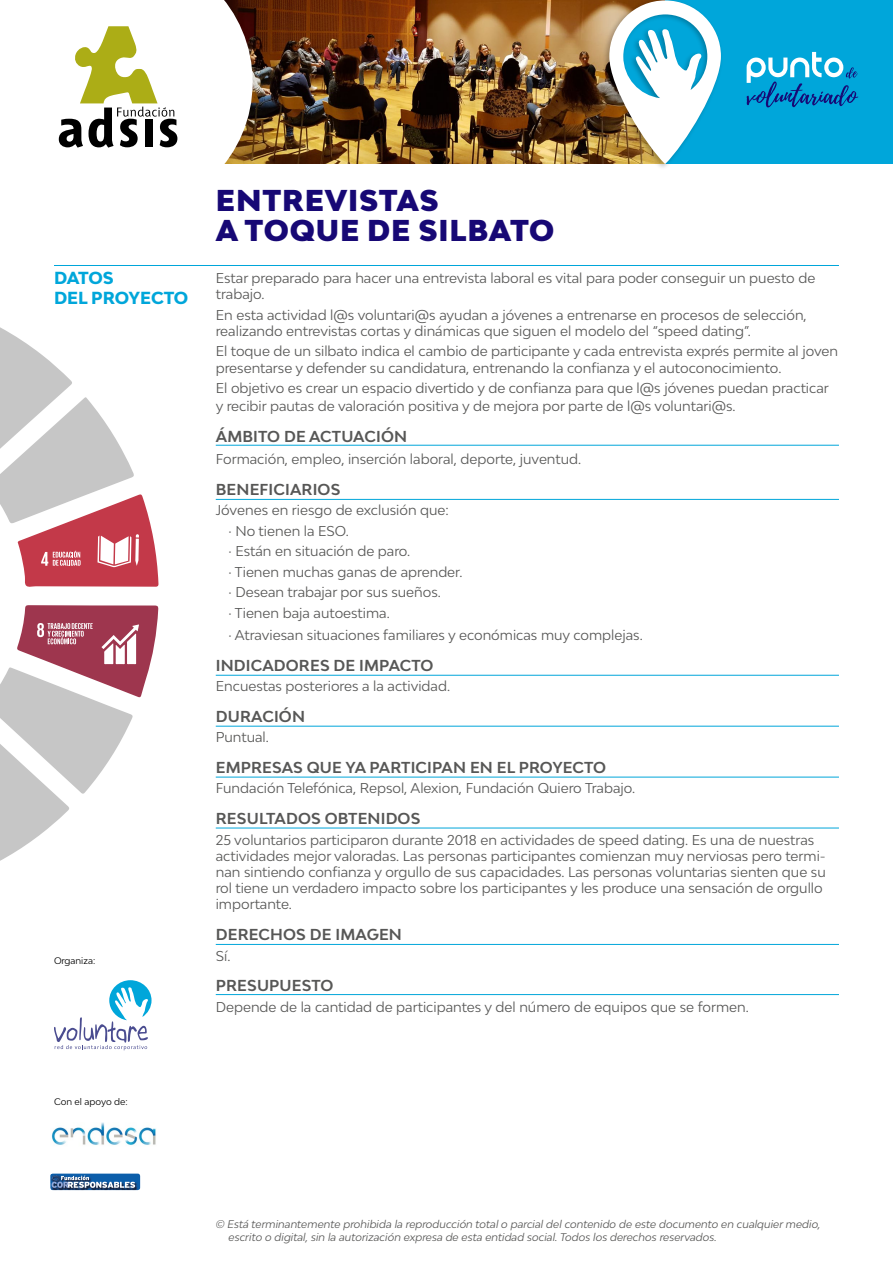
<style>
.page{position:relative;width:893px;height:1263px;background:#fff}
.page>*{position:absolute;margin:0;border:0;box-sizing:border-box;transform-origin:0 0}
.t1{font:900 28.5px/30px "Bw Modelica";letter-spacing:.03em;color:#170875}
.t2{font:800 16.5px/19.8px "Bw Modelica";letter-spacing:-.01em;color:#00a6da}
.t3{font:700 15px "Bw Modelica";letter-spacing:.01em;color:#575756}
.t4{font:13.5px/16.2px "Bw Modelica";color:#575756}
.t5{font:italic 10.5px/12.6px "Bw Modelica";color:#575756}
.t6{font:9px "Bw Modelica";color:#000}
</style>
<div class="page">
<svg style="left:54px;top:980px;width:98px;height:70px"></svg>
<div style="left:50px;top:1173px;width:90px;height:17px;background:#0c5eaa;border-radius:2px"></div>
<img style="left:52px;top:1182px;width:86px;height:9px">
<svg style="left:51px;top:1175px;width:84px;height:13px"></svg>
<img style="left:51px;top:1123px;width:105px;height:22px">
<img style="left:253px;top:0;width:349px;height:164px">
<div style="left:665px;top:0;width:228px;height:164px;background:#00a6da"></div>
<svg style="left:747px;top:52px;width:112px;height:56px"></svg>
<div style="left:602px;top:0;width:122px;height:170px;background:#000;opacity:.26"></div>
<svg style="left:609px;top:0;width:112px;height:164px"></svg>
<svg style="left:58px;top:0;width:195px;height:164px"></svg>
<hr style="left:54px;top:265px;width:785px;height:1px;background:#00a6da">
<hr style="left:216px;top:944px;width:623px;height:1px;background:#00a6da">
<hr style="left:216px;top:445px;width:623px;height:1px;background:#00a6da">
<hr style="left:216px;top:499px;width:623px;height:1px;background:#00a6da">
<hr style="left:216px;top:777px;width:623px;height:1px;background:#00a6da">
<hr style="left:216px;top:994px;width:623px;height:1px;background:#00a6da">
<hr style="left:216px;top:675px;width:623px;height:1px;background:#00a6da">
<hr style="left:216px;top:828px;width:623px;height:1px;background:#00a6da">
<hr style="left:216px;top:726px;width:623px;height:1px;background:#00a6da">
<svg style="left:59px;top:26px;width:118px;height:122px"></svg>
<svg style="left:0;top:605px;width:158px;height:256px"></svg>
<svg style="left:0;top:327px;width:159px;height:260px"></svg>
<h1 class="t1" style="left:216px;top:185px;width:340px">ENTREVISTAS<br>A TOQUE DE SILBATO</h1>
<p class="t2" style="left:54px;top:267px;width:136px">DATOS<br>DEL PROYECTO</p>
<p class="t4" style="left:216px;top:270px;width:601px">Estar preparado para hacer una entrevista laboral es vital para poder conseguir un puesto de trabajo.</p>
<p class="t4" style="left:216px;top:306px;width:592px">En esta actividad l@s voluntari@s ayudan a jóvenes a entrenarse en procesos de selección, realizando entrevistas cortas y dinámicas que siguen el modelo del “speed dating”.</p>
<p class="t4" style="left:216px;top:343px;width:624px">El toque de un silbato indica el cambio de participante y cada entrevista exprés permite al joven presentarse y defender su candidatura, entrenando la confianza y el autoconocimiento.</p>
<p class="t4" style="left:216px;top:379px;width:615px;line-height:18px">El objetivo es crear un espacio divertido y de confianza para que l@s jóvenes puedan practicar y recibir pautas de valoración positiva y de mejora por parte de l@s voluntari@s.</p>
<p class="t3" style="left:216px;top:426px;width:193px">ÁMBITO DE ACTUACIÓN</p>
<p class="t4" style="left:216px;top:451px;width:367px">Formación, empleo, inserción laboral, deporte, juventud.</p>
<p class="t3" style="left:216px;top:479px;width:126px">BENEFICIARIOS</p>
<p class="t4" style="left:229px;top:500px;width:236px;line-height:20.4px;text-indent:-13px">Jóvenes en riesgo de exclusión que:<br>· No tienen la ESO.<br>· Están en situación de paro.<br>· Tienen muchas ganas de aprender. · Desean trabajar por sus sueños.<br>· Tienen baja autoestima.</p>
<p class="t4" style="left:229px;top:626px;width:416px">· Atraviesan situaciones familiares y económicas muy complejas.</p>
<p class="t3" style="left:216px;top:655px;width:219px">INDICADORES DE IMPACTO</p>
<p class="t4" style="left:216px;top:677px;width:236px">Encuestas posteriores a la actividad.</p>
<p class="t3" style="left:216px;top:706px;width:91px">DURACIÓN</p>
<p class="t4" style="left:216px;top:729px;width:55px">Puntual.</p>
<p class="t3" style="left:216px;top:758px;width:392px">EMPRESAS QUE YA PARTICIPAN EN EL PROYECTO</p>
<p class="t4" style="left:216px;top:780px;width:421px">Fundación Telefónica, Repsol, Alexion, Fundación Quiero Trabajo.</p>
<p class="t3" style="left:216px;top:809px;width:206px">RESULTADOS OBTENIDOS</p>
<p class="t4" style="left:216px;top:831px;width:611px">25 voluntarios participaron durante 2018 en actividades de speed dating. Es una de nuestras actividades mejor valoradas. Las personas participantes comienzan muy nerviosas pero termi&shy;nan sintiendo confianza y orgullo de sus capacidades. Las personas voluntarias sienten que su rol tiene un verdadero impacto sobre los participantes y les produce una sensación de orgullo importante.</p>
<p class="t3" style="left:216px;top:925px;width:188px">DERECHOS DE IMAGEN</p>
<p class="t4" style="left:216px;top:947px;width:16px">Sí.</p>
<p class="t3" style="left:216px;top:976px;width:119px">PRESUPUESTO</p>
<p class="t4" style="left:216px;top:998px;width:534px">Depende de la cantidad de participantes y del número de equipos que se formen.</p>
<p class="t6" style="left:54px;top:955px;width:43px">Organiza:</p>
<p class="t6" style="left:54px;top:1096px;width:75px">Con el apoyo de:</p>
<p class="t5" style="left:229px;top:1218px;width:594px;text-indent:-13px">© Está terminantemente prohibida la reproducción total o parcial del contenido de este documento en cualquier medio, escrito o digital, sin la autorización expresa de esta entidad social. Todos los derechos reservados.</p>
</div>
